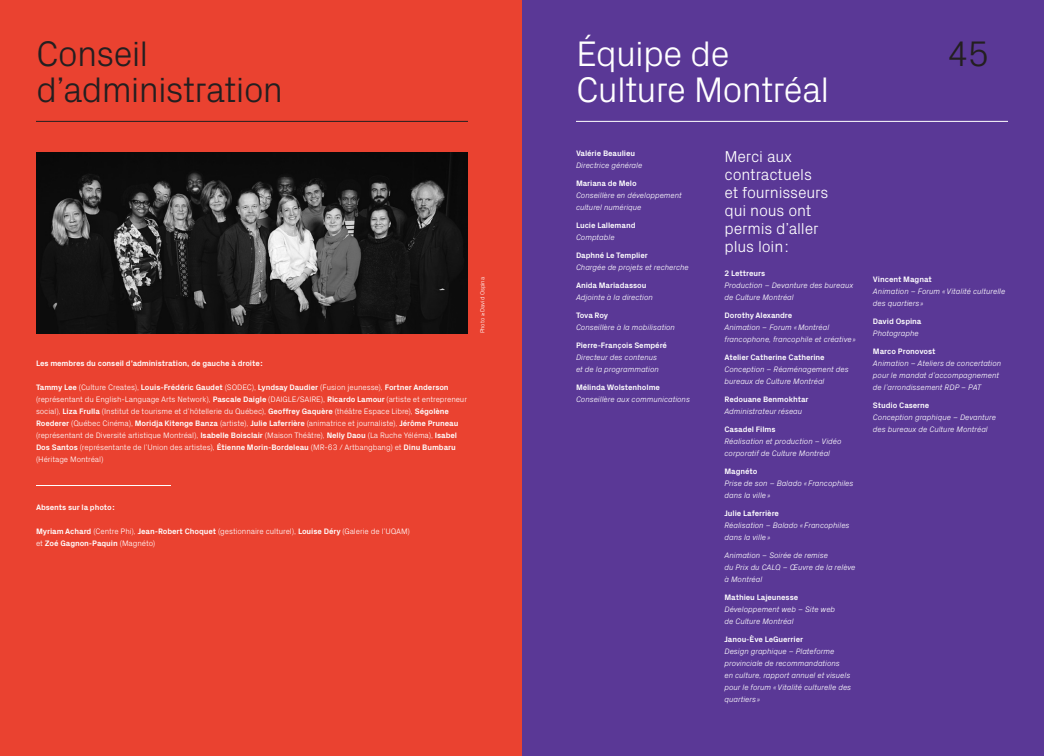
<style>
.page{position:relative;width:1044px;height:756px;background:#fff}
.page>*{position:absolute;margin:0;border:0;box-sizing:border-box;transform-origin:0 0}
.t1{font:300 36px/36px "Px Grotesk";letter-spacing:-.025em;color:#231f20}
.t2{font:300 36px/36px "Px Grotesk";letter-spacing:-.025em;color:#fff}
.t3{font:300 16px/18px "Px Grotesk";letter-spacing:-.01em;color:#fff}
.t4{font:italic 300 8px/12px "Px Grotesk";letter-spacing:-.01em;color:#fff}
.t5{font:300 8px/12px "Px Grotesk";letter-spacing:-.01em;color:#fff}
.t6{font:700 8px "Px Grotesk";letter-spacing:-.01em;color:#fff}
.t7{font:300 6px "Px Grotesk";letter-spacing:-.01em;color:#fff}
.s1{font-weight:700}
</style>
<div class="page">
<div style="left:0;top:0;width:522px;height:756px;background:#ea4230"></div>
<hr style="left:36px;top:121px;width:432px;height:1px;background:#231f20">
<hr style="left:36px;top:485px;width:135px;height:1px;background:#fff">
<img style="left:36px;top:152px;width:432px;height:181px">
<div style="left:522px;top:0;width:522px;height:756px;background:#5a3896"></div>
<hr style="left:576px;top:121px;width:432px;height:1px;background:#fff">
<h1 class="t1" style="left:36px;top:33px;width:249px">Conseil d’administration</h1>
<p class="t6" style="left:36px;top:357px;width:228px">Les membres du conseil d’administration, de gauche à droite :</p>
<p class="t5" style="left:36px;top:381px;width:433px"><span class="s1">Tammy Lee</span> (Culture Creates), <span class="s1">Louis-Frédéric Gaudet</span> (SODEC), <span class="s1">Lyndsay Daudier</span> (Fusion jeunesse), <span class="s1">Fortner Anderson </span>(représentant du English-Language Arts Network), <span class="s1">Pascale Daigle</span> (DAIGLE/SAIRE), <span class="s1">Ricardo Lamour</span> (artiste et entrepreneur social), <span class="s1">Liza Frulla</span> (Institut de tourisme et d’hôtellerie du Québec), <span class="s1">Geoffrey Gaquère</span> (théâtre Espace Libre), <span class="s1">Ségolène Roederer</span> (Québec Cinéma), <span class="s1">Moridja Kitenge Banza</span> (artiste), <span class="s1">Julie Laferrière</span> (animatrice et journaliste), <span class="s1">Jérôme Pruneau </span>(représentant de Diversité artistique Montréal), <span class="s1">Isabelle Boisclair</span> (Maison Théâtre), <span class="s1">Nelly Daou</span> (La Ruche Yéléma), <span class="s1">Isabel Dos Santos</span> (représentante de l’Union des artistes), <span class="s1">Étienne Morin-Bordeleau</span> (MR-63 / Artbangbang) et <span class="s1">Dinu Bumbaru </span>(Héritage Montréal)</p>
<p class="t7" style="left:478px;top:333px;width:58px;rotate:-90deg">Photo ≥ David Ospina</p>
<p class="t6" style="left:36px;top:501px;width:80px">Absents sur la photo :</p>
<p class="t5" style="left:36px;top:525px;width:375px"><span class="s1">Myriam Achard</span> (Centre Phi), <span class="s1">Jean-Robert Choquet</span> (gestionnaire culturel), <span class="s1">Louise Déry</span> (Galerie de l’UQAM) et <span class="s1">Zoé Gagnon-Paquin</span> (Magnéto)</p>
<h1 class="t2" style="left:576px;top:33px;width:255px">Équipe de<br>Culture Montréal</h1>
<h1 class="t1" style="left:947px;top:33px;width:44px">45</h1>
<p class="t6" style="left:576px;top:147px;width:61px">Valérie Beaulieu</p>
<p class="t4" style="left:576px;top:159px;width:68px">Directrice générale</p>
<p class="t6" style="left:576px;top:177px;width:62px">Mariana de Melo</p>
<p class="t4" style="left:576px;top:189px;width:107px">Conseillère en développement culturel numérique</p>
<p class="t6" style="left:576px;top:219px;width:61px">Lucie Lallemand</p>
<p class="t4" style="left:576px;top:231px;width:40px">Comptable</p>
<p class="t6" style="left:576px;top:249px;width:73px">Daphné Le Templier</p>
<p class="t4" style="left:576px;top:261px;width:114px">Chargée de projets et recherche</p>
<p class="t6" style="left:576px;top:279px;width:72px">Anida Mariadassou</p>
<p class="t4" style="left:576px;top:291px;width:78px">Adjointe à la direction</p>
<p class="t6" style="left:576px;top:309px;width:34px">Tova Roy</p>
<p class="t4" style="left:576px;top:321px;width:101px">Conseillère à la mobilisation</p>
<p class="t6" style="left:576px;top:339px;width:93px">Pierre-François Sempéré</p>
<p class="t4" style="left:576px;top:351px;width:85px">Directeur des contenus et de la programmation</p>
<p class="t6" style="left:576px;top:381px;width:86px">Mélinda Wolstenholme</p>
<p class="t4" style="left:576px;top:393px;width:116px">Conseillère aux communications</p>
<h2 class="t3" style="left:724px;top:146px;width:105px">Merci aux contractuels et fournisseurs qui nous ont permis d’aller plus loin :</h2>
<p class="t6" style="left:724px;top:267px;width:42px">2 Lettreurs</p>
<p class="t4" style="left:724px;top:279px;width:130px">Production – Devanture des bureaux de Culture Montréal</p>
<p class="t6" style="left:724px;top:309px;width:69px">Dorothy Alexandre</p>
<p class="t4" style="left:724px;top:321px;width:133px">Animation – Forum « Montréal francophone, francophile et créative »</p>
<p class="t6" style="left:724px;top:351px;width:102px">Atelier Catherine Catherine</p>
<p class="t4" style="left:724px;top:363px;width:126px">Conception – Réaménagement des bureaux de Culture Montréal</p>
<p class="t6" style="left:724px;top:393px;width:86px">Redouane Benmokhtar</p>
<p class="t4" style="left:724px;top:405px;width:79px">Administrateur réseau</p>
<p class="t6" style="left:724px;top:423px;width:53px">Casadel Films</p>
<p class="t4" style="left:724px;top:435px;width:119px">Réalisation et production – Vidéo corporatif de Culture Montréal</p>
<p class="t6" style="left:724px;top:465px;width:35px">Magnéto</p>
<p class="t4" style="left:724px;top:477px;width:130px">Prise de son – Balado « Francophiles dans la ville »</p>
<p class="t6" style="left:724px;top:507px;width:56px">Julie Laferrière</p>
<p class="t4" style="left:724px;top:519px;width:127px">Réalisation – Balado « Francophiles dans la ville »</p>
<p class="t4" style="left:724px;top:549px;width:133px">Animation – Soirée de remise<br>du Prix du CALQ – Œuvre de la relève à Montréal</p>
<p class="t6" style="left:724px;top:591px;width:75px">Mathieu Lajeunesse</p>
<p class="t4" style="left:724px;top:603px;width:112px">Développement web – Site web de Culture Montréal</p>
<p class="t6" style="left:724px;top:633px;width:80px">Janou-Ève LeGuerrier</p>
<p class="t4" style="left:724px;top:645px;width:128px">Design graphique – Plateforme provinciale de recommandations<br>en culture, rapport annuel et visuels pour le forum « Vitalité culturelle des quartiers »</p>
<p class="t6" style="left:873px;top:273px;width:60px">Vincent Magnat</p>
<p class="t4" style="left:873px;top:285px;width:134px">Animation – Forum « Vitalité culturelle des quartiers »</p>
<p class="t6" style="left:873px;top:315px;width:50px">David Ospina</p>
<p class="t4" style="left:873px;top:327px;width:47px">Photographe</p>
<p class="t6" style="left:873px;top:345px;width:64px">Marco Pronovost</p>
<p class="t4" style="left:873px;top:357px;width:130px">Animation – Ateliers de concertation pour le mandat d’accompagnement de l’arrondissement RDP – PAT</p>
<p class="t6" style="left:873px;top:399px;width:58px">Studio Caserne</p>
<p class="t4" style="left:873px;top:411px;width:125px">Conception graphique – Devanture des bureaux de Culture Montréal</p>
</div>
